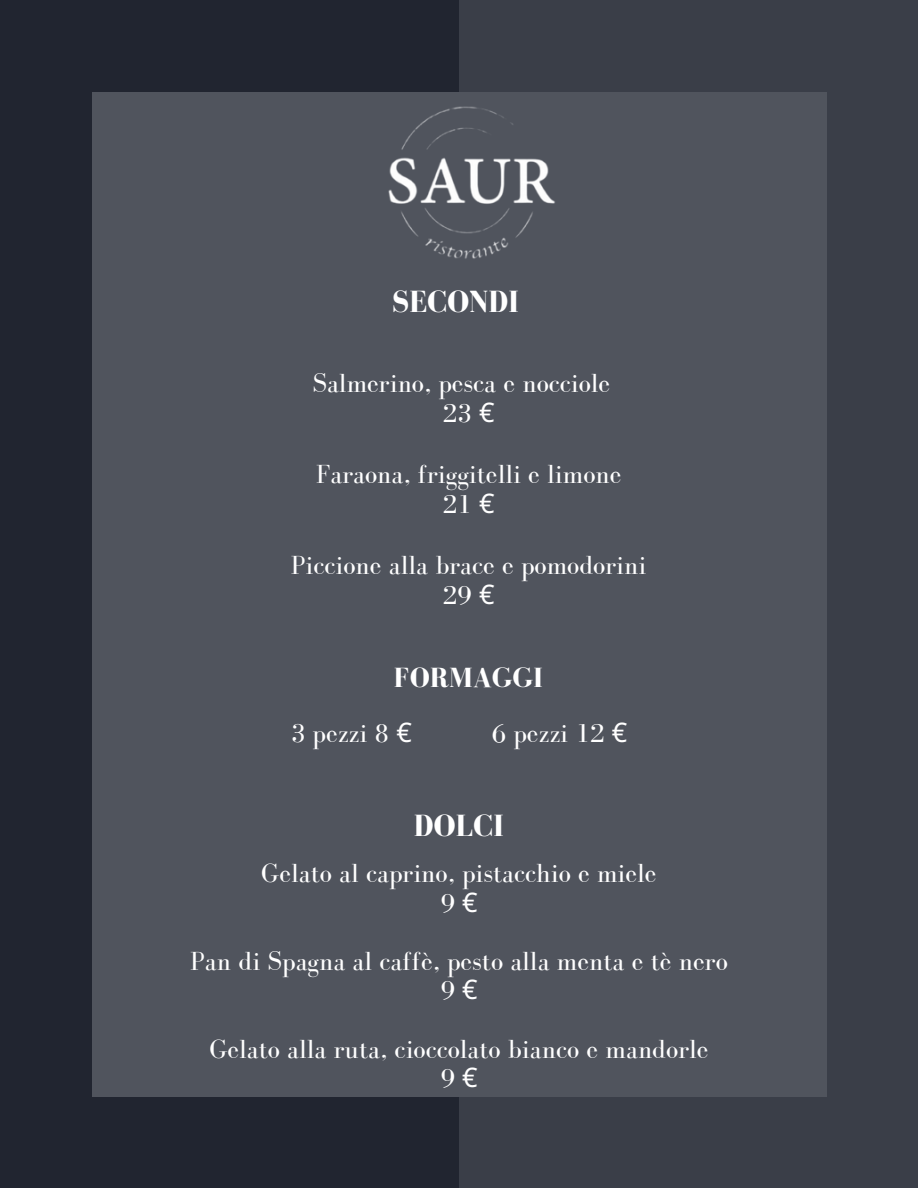
<style>
.page{position:relative;width:918px;height:1188px;background:#212530}
.page>*{position:absolute;margin:0;border:0;box-sizing:border-box;transform-origin:0 0}
.t1{font:700 31.5px "Bodoni FLF";color:#fff}
.t2{font:700 28.5px "Bodoni FLF";color:#fff}
.t3{font:27px/30.3px "Bodoni FLF";color:#fff;text-align:center}
.s1{font-family:"Noto Sans"}
</style>
<div class="page">
<div style="left:459px;top:0;width:459px;height:1188px;background:#3a3e48"></div>
<div style="left:92px;top:92px;width:734px;height:1004px;background:#50545d"></div>
<img style="left:388px;top:106px;width:167px;height:153px">
<p class="t1" style="left:392px;top:284px;width:129px">SECONDI</p>
<p class="t3" style="left:312px;top:367px;width:299px">Salmerino, pesca e nocciole<br>23 <span class="s1">€</span></p>
<p class="t3" style="left:316px;top:459px;width:307px">Faraona, friggitelli e limone<br>21 <span class="s1">€</span></p>
<p class="t3" style="left:291px;top:550px;width:357px">Piccione alla brace e pomodorini<br>29 <span class="s1">€</span></p>
<p class="t2" style="left:394px;top:662px;width:151px">FORMAGGI</p>
<p class="t3" style="left:291px;top:718px;width:123px">3 pezzi 8 <span class="s1">€</span></p>
<p class="t3" style="left:492px;top:718px;width:137px">6 pezzi 12 <span class="s1">€</span></p>
<p class="t1" style="left:414px;top:808px;width:92px">DOLCI</p>
<p class="t3" style="left:261px;top:859px;width:397px;line-height:29.2px">Gelato al caprino, pistacchio e miele<br>9 <span class="s1">€</span></p>
<p class="t3" style="left:190px;top:946px;width:539px;line-height:29.2px">Pan di Spagna al caffè, pesto alla menta e tè nero<br>9 <span class="s1">€</span></p>
<p class="t3" style="left:209px;top:1034px;width:501px;line-height:29.2px">Gelato alla ruta, cioccolato bianco e mandorle<br>9 <span class="s1">€</span></p>
</div>
